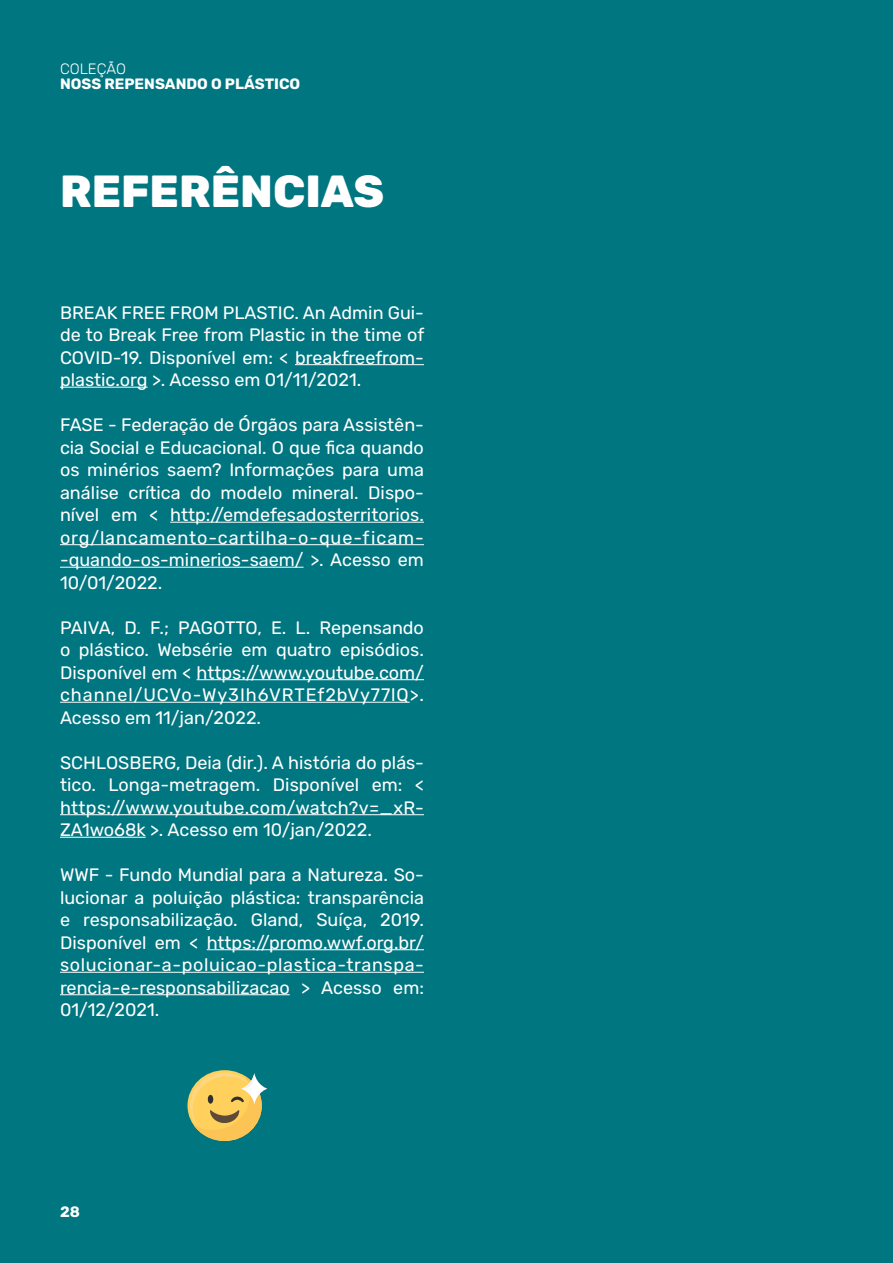
<style>
.page{position:relative;width:893px;height:1263px;background:#007681}
.page>*{position:absolute;margin:0;border:0;box-sizing:border-box;transform-origin:0 0}
.t1{font:800 45px "Rubik";color:#fff}
.t2{font:18px/22.5px "Rubik";color:#fff;text-align:justify}
.t3{font:700 15px "Rubik";color:#fff}
.t4{font:300 15px "Rubik";color:#fff}
</style>
<div class="page">
<hr style="left:295px;top:364px;width:129px;height:1px;background:#fff">
<hr style="left:60px;top:387px;width:88px;height:1px;background:#fff">
<hr style="left:170px;top:522px;width:254px;height:1px;background:#fff">
<hr style="left:60px;top:544px;width:364px;height:1px;background:#fff">
<hr style="left:60px;top:567px;width:244px;height:1px;background:#fff">
<hr style="left:197px;top:679px;width:227px;height:1px;background:#fff">
<hr style="left:60px;top:702px;width:350px;height:1px;background:#fff">
<hr style="left:60px;top:814px;width:364px;height:1px;background:#fff">
<hr style="left:60px;top:837px;width:86px;height:1px;background:#fff">
<hr style="left:207px;top:949px;width:217px;height:1px;background:#fff">
<hr style="left:60px;top:972px;width:364px;height:1px;background:#fff">
<hr style="left:60px;top:994px;width:230px;height:1px;background:#fff">
<svg style="left:241px;top:1073px;width:26px;height:31px"></svg>
<svg style="left:190px;top:1073px;width:72px;height:68px;background:#ccba68"></svg>
<p class="t4" style="left:60px;top:60px;width:68px">COLEÇÃO</p>
<p class="t3" style="left:60px;top:75px;width:242px">NOSS REPENSANDO O PLÁSTICO</p>
<p class="t1" style="left:60px;top:166px;width:326px">REFERÊNCIAS</p>
<p class="t2" style="left:60px;top:302px;width:366px">BREAK FREE FROM PLASTIC. An Admin Gui&shy;de to Break Free from Plastic in the time of COVID-19. Disponível em: &lt; breakfreefrom&shy;plastic.org &gt;. Acesso em 01/11/2021.</p>
<p class="t2" style="left:60px;top:414px;width:365px">FASE - Federação de Órgãos para Assistên&shy;cia Social e Educacional. O que fica quando os minérios saem? Informações para uma análise crítica do modelo mineral. Dispo&shy;nível em &lt; http://emdefesadosterritorios. org/lancamento-cartilha-o-que-ficam--quando-os-minerios-saem/ &gt;. Acesso em 10/01/2022.</p>
<p class="t2" style="left:60px;top:617px;width:365px">PAIVA, D. F.; PAGOTTO, E. L. Repensando o plástico. Websérie em quatro episódios.<br>Disponível em &lt; https://www.youtube.com/ channel/UCVo-Wy3Ih6VRTEf2bVy77lQ&gt;.<br>Acesso em 11/jan/2022.</p>
<p class="t2" style="left:60px;top:752px;width:365px">SCHLOSBERG, Deia (dir.). A história do plás&shy;tico. Longa-metragem. Disponível em: &lt; https://www.youtube.com/watch?v=_xR-ZA1wo68k &gt;. Acesso em 10/jan/2022.</p>
<p class="t2" style="left:60px;top:864px;width:365px">WWF - Fundo Mundial para a Natureza. So&shy;lucionar a poluição plástica: transparência e responsabilização. Gland, Suíça, 2019.<br>Disponível em &lt; https://promo.wwf.org.br/ solucionar-a-poluicao-plastica-transpa&shy;rencia-e-responsabilizacao &gt; Acesso em:<br>01/12/2021.</p>
<p class="t3" style="left:60px;top:1203px;width:21px">28</p>
</div>
